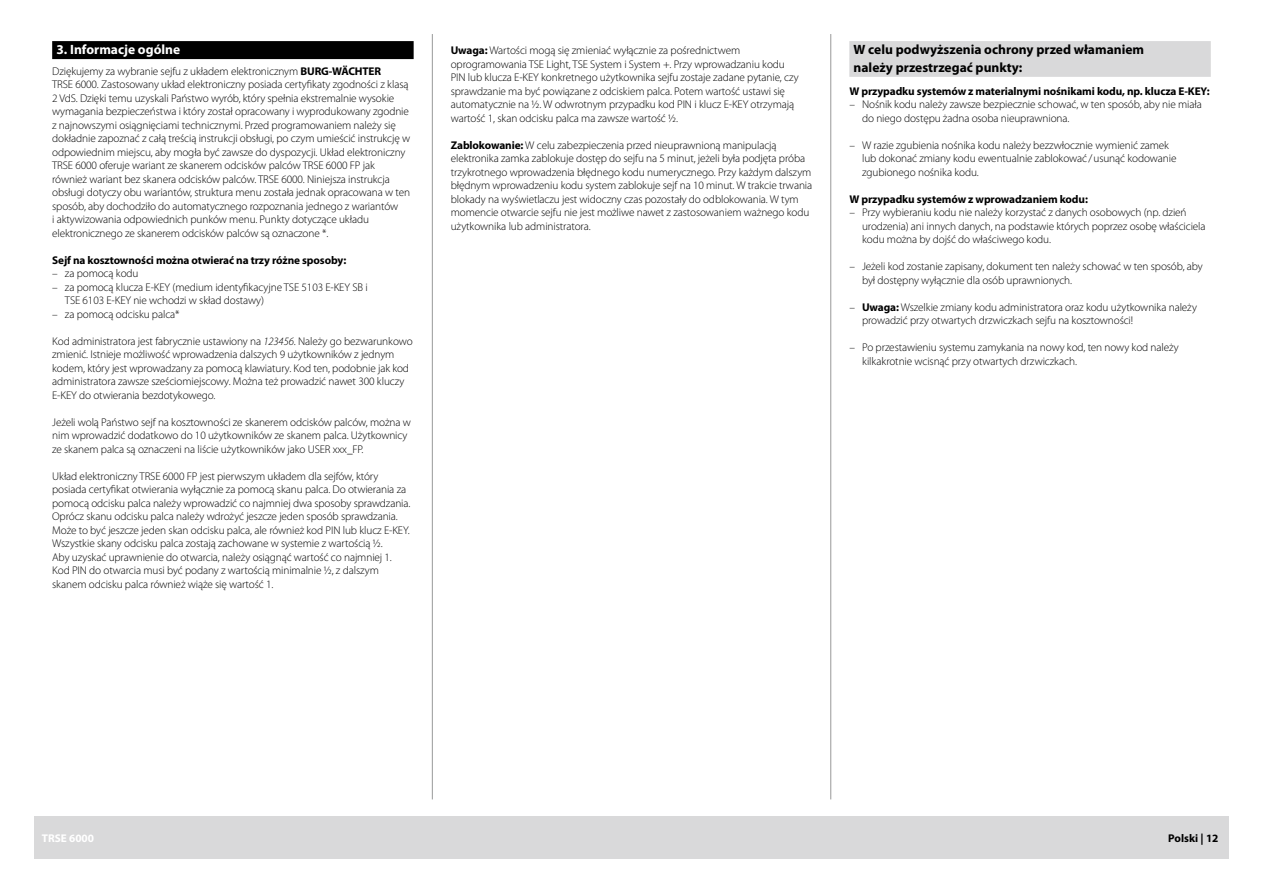
<style>
.page{position:relative;width:1263px;height:893px;background:#fff}
.page>*{position:absolute;margin:0;border:0;box-sizing:border-box;transform-origin:0 0}
.t1{font:700 13.5px/17.7px "Myriad Pro";color:#000}
.t2{font:700 13.5px "Myriad Pro";color:#fff}
.t3{font:300 11.25px/13.5px "Myriad Pro";letter-spacing:-.01em;color:#000}
.t4{font:700 11.25px "Myriad Pro";letter-spacing:-.01em;color:#000}
.t5{font:700 11.25px "Myriad Pro";color:#fff}
.s1{font-weight:700}
.s2{font-style:italic}
</style>
<div class="page">
<hr style="left:432px;top:34px;width:1px;height:765px;background:#989999">
<hr style="left:830px;top:34px;width:1px;height:765px;background:#989999">
<div style="left:34px;top:816px;width:1195px;height:43px;background:#d9d9da"></div>
<div style="left:52px;top:41px;width:362px;height:18px;background:#000"></div>
<div style="left:849px;top:41px;width:362px;height:18px;background:#d9d9da"></div>
<div style="left:849px;top:59px;width:362px;height:18px;background:#d9d9da"></div>
<p class="t2" style="left:56px;top:41px;width:125px">3. Informacje ogólne</p>
<p class="t3" style="left:52px;top:64px;width:360px">Dziękujemy za wybranie sejfu z układem elektronicznym <span class="s1">BURG-WÄCHTER<br></span>TRSE 6000. Zastosowany układ elektroniczny posiada certyfikaty zgodności z klasą 2 VdS. Dzięki temu uzyskali Państwo wyrób, który spełnia ekstremalnie wysokie wymagania bezpieczeństwa i który został opracowany i wyprodukowany zgodnie z najnowszymi osiągnięciami technicznymi. Przed programowaniem należy się dokładnie zapoznać z całą treścią instrukcji obsługi, po czym umieścić instrukcję w odpowiednim miejscu, aby mogła być zawsze do dyspozycji. Układ elektroniczny TRSE 6000 oferuje wariant ze skanerem odcisków palców TRSE 6000 FP jak również wariant bez skanera odcisków palców. TRSE 6000. Niniejsza instrukcja obsługi dotyczy obu wariantów, struktura menu została jednak opracowana w ten sposób, aby dochodziło do automatycznego rozpoznania jednego z wariantów<br>i aktywizowania odpowiednich punków menu. Punkty dotyczące układu elektronicznego ze skanerem odcisków palców są oznaczone *.</p>
<p class="t4" style="left:52px;top:252px;width:296px">Sejf na kosztowności można otwierać na trzy różne sposoby:</p>
<p class="t3" style="left:52px;top:266px;width:88px">– za pomocą kodu</p>
<p class="t3" style="left:65px;top:280px;width:304px;text-indent:-13px">– za pomocą klucza E-KEY (medium identyfikacyjne TSE 5103 E-KEY SB i<br>TSE 6103 E-KEY nie wchodzi w skład dostawy)</p>
<p class="t3" style="left:52px;top:307px;width:129px">– za pomocą odcisku palca*</p>
<p class="t3" style="left:52px;top:334px;width:362px">Kod administratora jest fabrycznie ustawiony na <span class="s2">123456</span>. Należy go bezwarunkowo zmienić. Istnieje możliwość wprowadzenia dalszych 9 użytkowników z jednym kodem, który jest wprowadzany za pomocą klawiatury. Kod ten, podobnie jak kod administratora zawsze sześciomiejscowy. Można też prowadzić nawet 300 kluczy E-KEY do otwierania bezdotykowego.</p>
<p class="t3" style="left:52px;top:415px;width:360px">Jeżeli wolą Państwo sejf na kosztowności ze skanerem odcisków palców, można w nim wprowadzić dodatkowo do 10 użytkowników ze skanem palca. Użytkownicy ze skanem palca są oznaczeni na liście użytkowników jako USER xxx_FP.</p>
<p class="t3" style="left:52px;top:469px;width:359px">Układ elektroniczny TRSE 6000 FP jest pierwszym układem dla sejfów, który posiada certyfikat otwierania wyłącznie za pomocą skanu palca. Do otwierania za pomocą odcisku palca należy wprowadzić co najmniej dwa sposoby sprawdzania.<br>Oprócz skanu odcisku palca należy wdrożyć jeszcze jeden sposób sprawdzania.<br>Może to być jeszcze jeden skan odcisku palca, ale również kod PIN lub klucz E-KEY.<br>Wszystkie skany odcisku palca zostają zachowane w systemie z wartością ½.<br>Aby uzyskać uprawnienie do otwarcia, należy osiągnąć wartość co najmniej 1.<br>Kod PIN do otwarcia musi być podany z wartością minimalnie ½, z dalszym skanem odcisku palca również wiąże się wartość 1.</p>
<p class="t3" style="left:451px;top:44px;width:349px"><span class="s1">Uwaga:</span> Wartości mogą się zmieniać wyłącznie za pośrednictwem oprogramowania TSE Light, TSE System i System +. Przy wprowadzaniu kodu PIN lub klucza E-KEY konkretnego użytkownika sejfu zostaje zadane pytanie, czy sprawdzanie ma być powiązane z odciskiem palca. Potem wartość ustawi się automatycznie na ½. W odwrotnym przypadku kod PIN i klucz E-KEY otrzymają wartość 1, skan odcisku palca ma zawsze wartość ½.</p>
<p class="t3" style="left:451px;top:138px;width:363px"><span class="s1">Zablokowanie:</span> W celu zabezpieczenia przed nieuprawnioną manipulacją elektronika zamka zablokuje dostęp do sejfu na 5 minut, jeżeli była podjęta próba trzykrotnego wprowadzenia błędnego kodu numerycznego. Przy każdym dalszym błędnym wprowadzeniu kodu system zablokuje sejf na 10 minut. W trakcie trwania blokady na wyświetlaczu jest widoczny czas pozostały do odblokowania. W tym momencie otwarcie sejfu nie jest możliwe nawet z zastosowaniem ważnego kodu użytkownika lub administratora.</p>
<p class="t1" style="left:853px;top:40px;width:292px">W celu podwyższenia ochrony przed włamaniem należy przestrzegać punkty:</p>
<p class="t4" style="left:849px;top:84px;width:362px">W przypadku systemów z materialnymi nośnikami kodu, np. klucza E-KEY:</p>
<p class="t3" style="left:862px;top:98px;width:341px;text-indent:-13px">– Nośnik kodu należy zawsze bezpiecznie schować, w ten sposób, aby nie miała do niego dostępu żadna osoba nieuprawniona.</p>
<p class="t3" style="left:862px;top:138px;width:316px;text-indent:-13px">– W razie zgubienia nośnika kodu należy bezzwłocznie wymienić zamek lub dokonać zmiany kodu ewentualnie zablokować/usunąć kodowanie zgubionego nośnika kodu.</p>
<p class="t4" style="left:849px;top:192px;width:240px">W przypadku systemów z wprowadzaniem kodu:</p>
<p class="t3" style="left:862px;top:206px;width:345px;text-indent:-13px">– Przy wybieraniu kodu nie należy korzystać z danych osobowych (np. dzień urodzenia) ani innych danych, na podstawie których poprzez osobę właściciela kodu można by dojść do właściwego kodu.</p>
<p class="t3" style="left:862px;top:260px;width:342px;text-indent:-13px">– Jeżeli kod zostanie zapisany, dokument ten należy schować w ten sposób, aby był dostępny wyłącznie dla osób uprawnionych.</p>
<p class="t3" style="left:862px;top:300px;width:336px;text-indent:-13px">– <span class="s1">Uwaga:</span> Wszelkie zmiany kodu administratora oraz kodu użytkownika należy prowadzić przy otwartych drzwiczkach sejfu na kosztowności!</p>
<p class="t3" style="left:862px;top:341px;width:318px;text-indent:-13px">– Po przestawieniu systemu zamykania na nowy kod, ten nowy kod należy kilkakrotnie wcisnąć przy otwartych drzwiczkach.</p>
<p class="t5" style="left:42px;top:831px;width:54px">TRSE 6000</p>
<p class="t4" style="left:1168px;top:831px;width:52px">Polski | 12</p>
</div>
